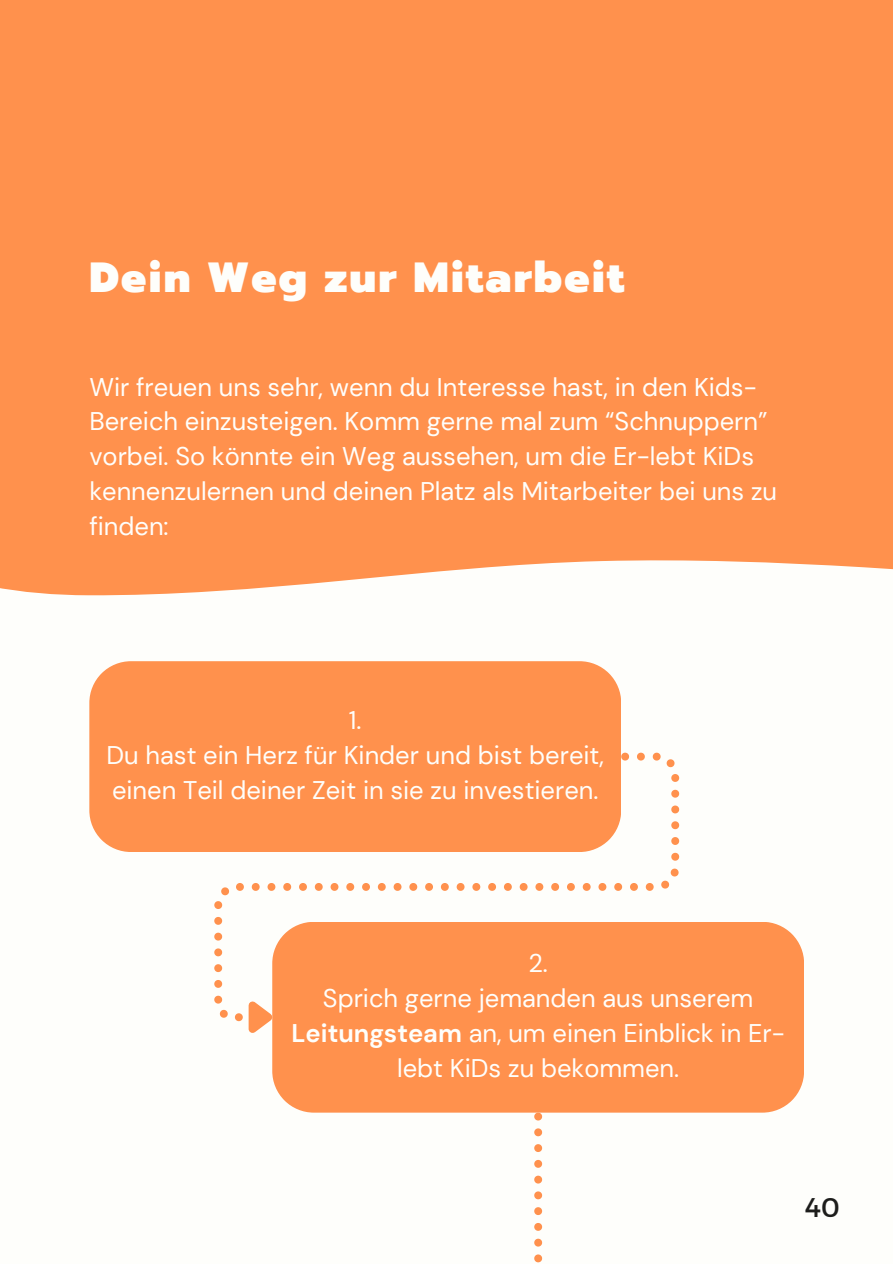
<style>
.page{position:relative;width:893px;height:1264px;background:#fff}
.page>*{position:absolute;margin:0;border:0;box-sizing:border-box;transform-origin:0 0}
.t1{font:900 42px "Prompt";letter-spacing:.055em;color:#fefefb}
.t2{font:27px "Montserrat";color:#1d1d1b}
.t3{font:25.5px/34.8px "DM Sans";color:#fefefb;text-align:center}
.s1{font-weight:700}
</style>
<div class="page">
<div style="left:0;top:0;width:892px;height:1263px;background:#fefefb"></div>
<div style="left:0;top:0;width:892px;height:595px;background:#ff914d"></div>
<div style="left:89px;top:661px;width:532px;height:191px;background:#ff914d"></div>
<div style="left:272px;top:922px;width:531px;height:190px;background:#ff914d"></div>
<svg style="left:214px;top:752px;width:465px;height:269px;fill:#ff914d"></svg>
<svg style="left:241px;top:994px;width:40px;height:50px"></svg>
<svg style="left:534px;top:1112px;width:8px;height:151px"></svg>
<h1 class="t1" style="left:89px;top:246px;width:536px">Dein Weg zur Mitarbeit</h1>
<p class="t3" style="left:89px;top:369px;width:689px;text-align:left">Wir freuen uns sehr, wenn du Interesse hast, in den Kids-Bereich einzusteigen. Komm gerne mal zum “Schnuppern” vorbei. So könnte ein Weg aussehen, um die Er-lebt KiDs kennenzulernen und deinen Platz als Mitarbeiter bei uns zu finden:</p>
<p class="t3" style="left:106px;top:702px;width:499px">1.<br>Du hast ein Herz für Kinder und bist bereit, einen Teil deiner Zeit in sie zu investieren.</p>
<p class="t3" style="left:291px;top:946px;width:494px">2.<br>Sprich gerne jemanden aus unserem<br><span class="s1">Leitungsteam</span> an, um einen Einblick in Er&shy;lebt KiDs zu bekommen.</p>
<p class="t2" style="left:804px;top:1190px;width:36px">40</p>
</div>
